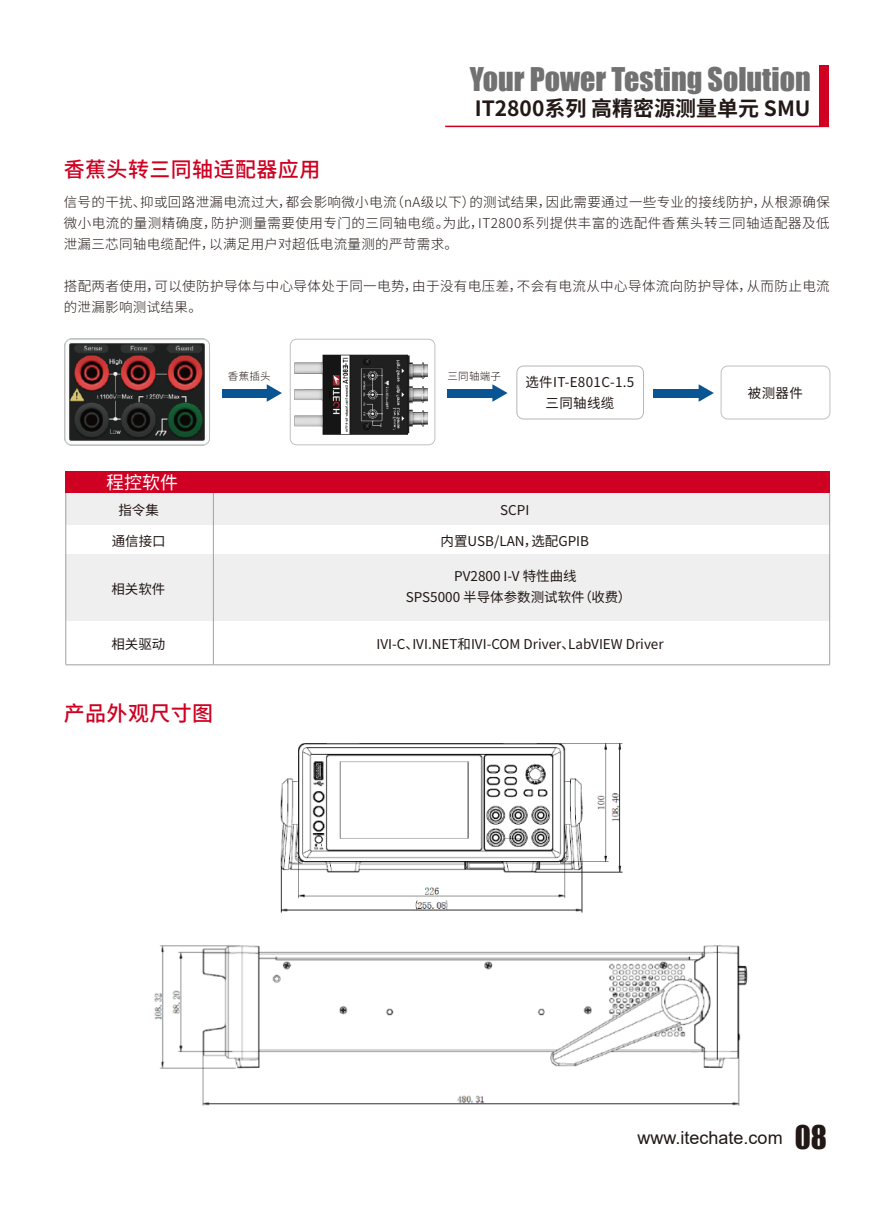
<style>
.page{position:relative;width:893px;height:1212px;background:#fff}
.page>*{position:absolute;margin:0;border:0;box-sizing:border-box;transform-origin:0 0}
.t1{font:30px "Impact";color:#727171}
.t2{font:700 21px "Source Han Sans CN";color:#221815}
.t3{font:500 21px "Source Han Sans CN";letter-spacing:.02em;color:#cf0022}
.t4{font:18px "Arial";color:#221815}
.t5{font:18px "Source Han Sans CN";color:#fff}
.t6{font:300 13.5px/21px "Source Han Sans CN";letter-spacing:.03em;color:#221815;text-align:justify}
.t7{font:13.5px/21px "Source Han Sans CN";color:#221815;text-align:center}
.t8{font:13.5px/21px "Source Han Sans CN";letter-spacing:.025em;color:#221815;text-align:center}
.t9{font:300 10.5px "Source Han Sans CN";letter-spacing:.025em;color:#221815}
.s1{font-family:"Impact";font-size:30px}
</style>
<div class="page">
<div style="left:820px;top:65px;width:9px;height:61px;background:#cf0022"></div>
<hr style="left:445px;top:126px;width:384px;height:1px;background:#cf0022">
<div style="left:66px;top:493px;width:764px;height:31px;background:#efefef"></div>
<div style="left:66px;top:554px;width:764px;height:66px;background:#efefef"></div>
<div style="left:66px;top:471px;width:764px;height:21px;background:#cf0022"></div>
<svg style="left:64px;top:338px;width:146px;height:108px;background:#5a4a48"></svg>
<div style="left:222px;top:389px;width:46px;height:8px;background:#095492"></div>
<svg style="left:289px;top:338px;width:147px;height:108px"></svg>
<img style="left:292px;top:352px;width:141px;height:88px">
<svg style="left:267px;top:384px;width:15px;height:18px"></svg>
<div style="left:448px;top:389px;width:46px;height:8px;background:#095492"></div>
<svg style="left:492px;top:384px;width:16px;height:18px"></svg>
<div style="left:654px;top:389px;width:46px;height:8px;background:#095492"></div>
<svg style="left:699px;top:384px;width:15px;height:18px"></svg>
<div style="left:516px;top:366px;width:128px;height:53px;border:1px solid #b7b7b7;border-radius:7px"></div>
<div style="left:721px;top:366px;width:109px;height:53px;border:1px solid #c1c0c0;border-radius:7px"></div>
<hr style="left:213px;top:493px;width:1px;height:171px;background:#9fa0a0">
<hr style="left:829px;top:493px;width:1px;height:171px;background:#9fa0a0">
<hr style="left:66px;top:493px;width:1px;height:171px;background:#9fa0a0">
<hr style="left:66px;top:664px;width:764px;height:1px;background:#9fa0a0">
<img style="left:280px;top:743px;width:343px;height:170px">
<img style="left:154px;top:945px;width:594px;height:161px">
<h2 class="t3" style="left:64px;top:157px;width:258px">香蕉头转三同轴适配器应用</h2>
<h1 class="t1" style="left:470px;top:55px;width:342px">Your Power Testing Solution</h1>
<h2 class="t2" style="left:475px;top:97px;width:337px">IT2800系列 高精密源测量单元 SMU</h2>
<p class="t6" style="left:64px;top:192px;width:768px">信号的干扰、抑或回路泄漏电流过大，都会影响微小电流（nA级以下）的测试结果，因此需要通过一些专业的接线防护，从根源确保微小电流的量测精确度，防护测量需要使用专门的三同轴电缆。为此，IT2800系列提供丰富的选配件香蕉头转三同轴适配器及低泄漏三芯同轴电缆配件，以满足用户对超低电流量测的严苛需求。</p>
<p class="t6" style="left:64px;top:276px;width:767px">搭配两者使用，可以使防护导体与中心导体处于同一电势，由于没有电压差，不会有电流从中心导体流向防护导体，从而防止电流的泄漏影响测试结果。</p>
<h3 class="t5" style="left:106px;top:472px;width:73px">程控软件</h3>
<p class="t7" style="left:118px;top:499px;width:42px">指令集</p>
<p class="t7" style="left:112px;top:531px;width:55px">通信接口</p>
<p class="t7" style="left:111px;top:579px;width:55px">相关软件</p>
<p class="t9" style="left:228px;top:370px;width:44px">香蕉插头</p>
<p class="t9" style="left:447px;top:370px;width:55px">三同轴端子</p>
<p class="t8" style="left:525px;top:372px;width:111px">选件IT-E801C-1.5三同轴线缆</p>
<p class="t7" style="left:748px;top:383px;width:57px">被测器件</p>
<p class="t7" style="left:500px;top:499px;width:31px">SCPI</p>
<p class="t7" style="left:441px;top:531px;width:150px">内置USB/LAN，选配GPIB</p>
<p class="t7" style="left:406px;top:566px;width:227px">PV2800 I-V 特性曲线<br>SPS5000 半导体参数测试软件（收费）</p>
<p class="t7" style="left:111px;top:633px;width:55px">相关驱动</p>
<p class="t7" style="left:377px;top:633px;width:289px">IVI-C、IVI.NET和IVI-COM Driver、LabVIEW Driver</p>
<h2 class="t3" style="left:64px;top:702px;width:151px">产品外观尺寸图</h2>
<h3 class="t4" style="left:638px;top:1126px;width:191px">www.itechate.com <span class="s1">08</span></h3>
</div>
